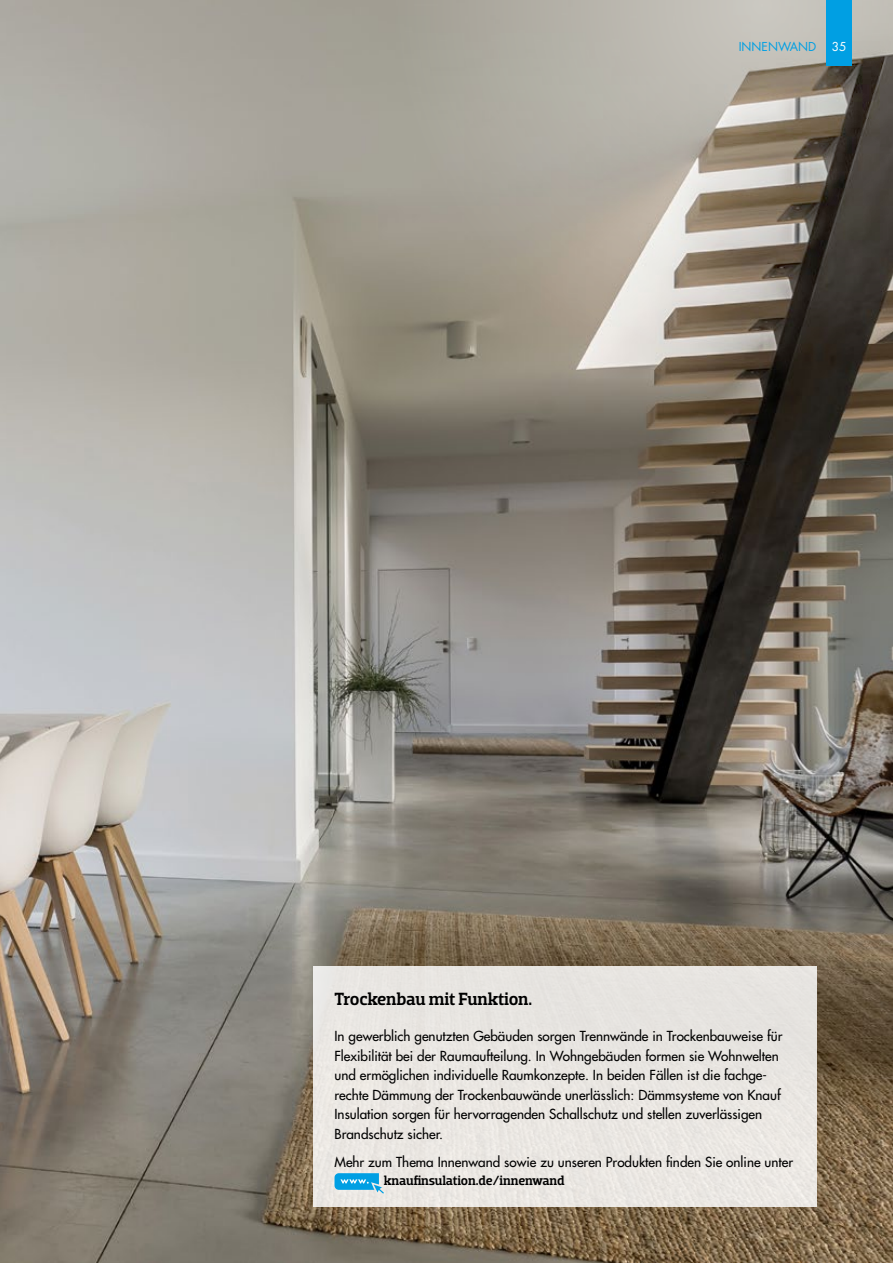
<style>
.page{position:relative;width:893px;height:1263px;background:#fff}
.page>*{position:absolute;margin:0;border:0;box-sizing:border-box;transform-origin:0 0}
.t1{font:500 18px "Dobra Slab";letter-spacing:-.01em;color:#000}
.t2{font:500 13.5px/19.5px "Futura Std";color:#000}
.t3{font:500 13.5px "Dobra Slab";letter-spacing:-.01em;color:#000}
.t4{font:12px "Futura Std";color:#009fe3}
.t5{font:12px "Futura Std";color:#fff}
</style>
<div class="page">
<img style="left:0;top:0;width:893px;height:1263px">
<svg style="left:392px;top:0;width:501px;height:375px;background:#9c958a"></svg>
<div style="left:313px;top:966px;width:503px;height:240px;background:#e9e6e1"></div>
<svg style="left:334px;top:1173px;width:50px;height:21px"></svg>
<div style="left:826px;top:0;width:26px;height:65px;background:#009fe3"></div>
<p class="t4" style="left:739px;top:39px;width:79px">INNENWAND</p>
<p class="t5" style="left:832px;top:39px;width:16px">35</p>
<h1 class="t1" style="left:334px;top:988px;width:199px">Trockenbau mit Funktion.</h1>
<p class="t2" style="left:334px;top:1026px;width:449px">In gewerblich genutzten Gebäuden sorgen Trennwände in Trockenbauweise für Flexibilität bei der Raumaufteilung. In Wohngebäuden formen sie Wohnwelten und ermöglichen individuelle Raumkonzepte. In beiden Fällen ist die fachge&shy;rechte Dämmung der Trockenbauwände unerlässlich: Dämmsysteme von Knauf Insulation sorgen für hervorragenden Schallschutz und stellen zuverlässigen Brandschutz sicher.</p>
<p class="t2" style="left:334px;top:1152px;width:460px">Mehr zum Thema Innenwand sowie zu unseren Produkten finden Sie online unter</p>
<p class="t3" style="left:384px;top:1173px;width:182px">knaufinsulation.de/innenwand</p>
</div>
